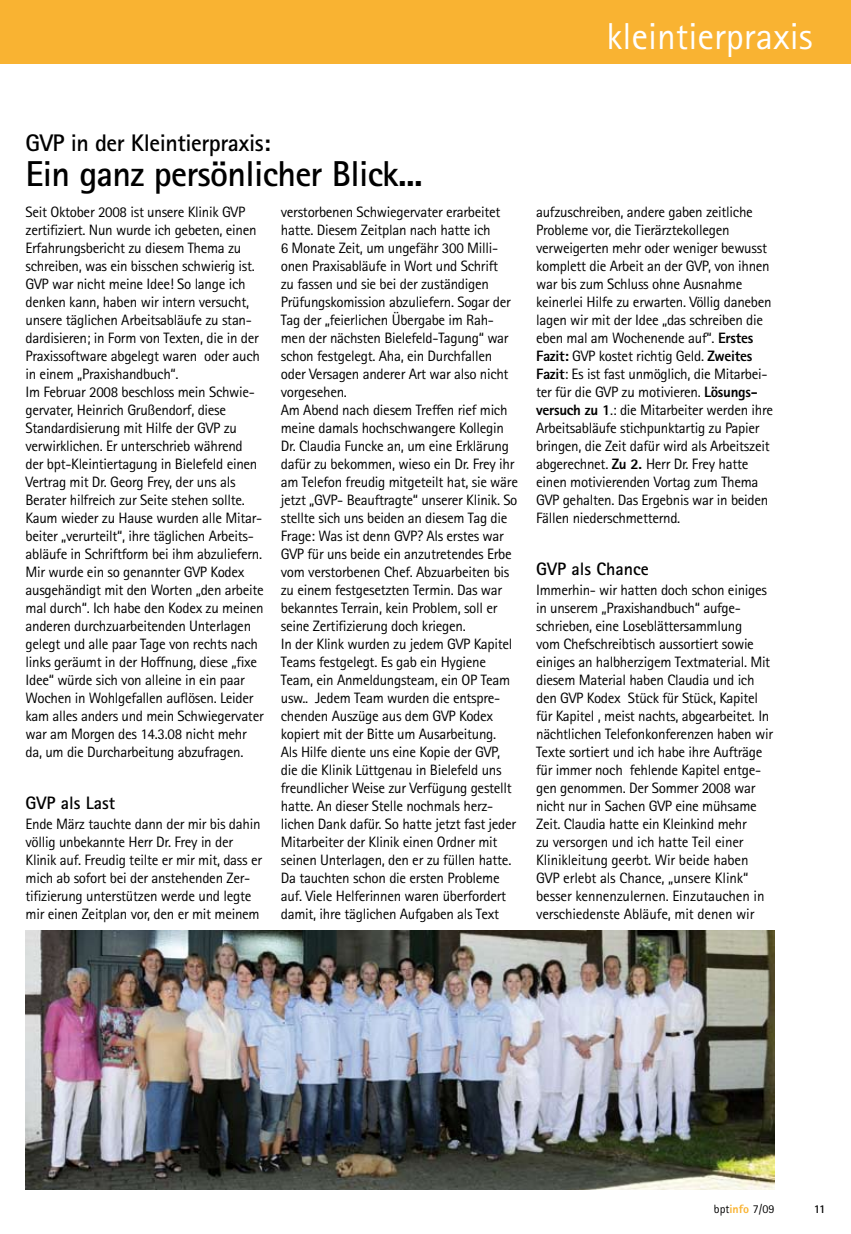
<style>
.page{position:relative;width:851px;height:1234px;background:#fff}
.page>*{position:absolute;margin:0;border:0;box-sizing:border-box;transform-origin:0 0}
.t1{font:37.5px "Rotis Sans Serif Pro";color:#fff}
.t2{font:700 36px "Rotis Sans Serif Pro";letter-spacing:-.02em;color:#000}
.t3{font:700 24px "Rotis Sans Serif Pro";letter-spacing:-.02em;color:#000}
.t4{font:700 18px "Rotis Sans Serif Pro";color:#000}
.t5{font:15px/18px "Rotis Sans Serif Pro";letter-spacing:-.02em;color:#000}
.t6{font:12px "Rotis Sans Serif Pro";color:#000}
.t7{font:700 12px "Rotis Sans Serif Pro";color:#000}
.s1{font-weight:800}
.s2{font-weight:800;color:#f9b332}
</style>
<div class="page">
<img style="left:26px;top:930px;width:748px;height:259px">
<div style="left:0;top:0;width:850px;height:64px;background:#f9b332"></div>
<h3 class="t3" style="left:26px;top:128px;width:246px">GVP in der Kleintierpraxis:</h3>
<h2 class="t2" style="left:26px;top:150px;width:399px">Ein ganz persönlicher Blick...</h2>
<h1 class="t1" style="left:606px;top:14px;width:208px">kleintierpraxis</h1>
<h1 class="t1" style="left:674px;top:14px;width:153px">bpt-intern</h1>
<p class="t5" style="left:26px;top:203px;width:240px">Seit Oktober 2008 ist unsere Klinik GVP zertifiziert. Nun wurde ich gebeten, einen Erfahrungsbericht zu diesem Thema zu schreiben, was ein bisschen schwierig ist.<br>GVP war nicht meine Idee! So lange ich denken kann, haben wir intern versucht, unsere täglichen Arbeitsabläufe zu stan&shy;dardisieren; in Form von Texten, die in der Praxissoftware abgelegt waren oder auch in einem „Praxishandbuch“.<br>Im Februar 2008 beschloss mein Schwie&shy;gervater, Heinrich Grußendorf, diese Standardisierung mit Hilfe der GVP zu verwirklichen. Er unterschrieb während der bpt-Kleintiertagung in Bielefeld einen Vertrag mit Dr. Georg Frey, der uns als Berater hilfreich zur Seite stehen sollte.<br>Kaum wieder zu Hause wurden alle Mitar&shy;beiter „verurteilt“, ihre täglichen Arbeits&shy;abläufe in Schriftform bei ihm abzuliefern.<br>Mir wurde ein so genannter GVP Kodex ausgehändigt mit den Worten „den arbeite mal durch“. Ich habe den Kodex zu meinen anderen durchzuarbeitenden Unterlagen gelegt und alle paar Tage von rechts nach links geräumt in der Hoffnung, diese „fixe Idee“ würde sich von alleine in ein paar Wochen in Wohlgefallen auflösen. Leider kam alles anders und mein Schwiegervater war am Morgen des 14.3.08 nicht mehr da, um die Durcharbeitung abzufragen.</p>
<p class="t4" style="left:26px;top:791px;width:91px">GVP als Last</p>
<p class="t5" style="left:26px;top:815px;width:238px">Ende März tauchte dann der mir bis dahin völlig unbekannte Herr Dr. Frey in der Klinik auf. Freudig teilte er mir mit, dass er mich ab sofort bei der anstehenden Zer&shy;tifizierung unterstützen werde und legte mir einen Zeitplan vor, den er mit meinem</p>
<p class="t5" style="left:281px;top:203px;width:239px">verstorbenen Schwiegervater erarbeitet hatte. Diesem Zeitplan nach hatte ich<br>6 Monate Zeit, um ungefähr 300 Milli&shy;onen Praxisabläufe in Wort und Schrift<br>zu fassen und sie bei der zuständigen Prüfungskomission abzuliefern. Sogar der Tag der „feierlichen Übergabe im Rah&shy;men der nächsten Bielefeld-Tagung“ war schon festgelegt. Aha, ein Durchfallen oder Versagen anderer Art war also nicht vorgesehen.<br>Am Abend nach diesem Treffen rief mich meine damals hochschwangere Kollegin Dr. Claudia Funcke an, um eine Erklärung dafür zu bekommen, wieso ein Dr. Frey ihr am Telefon freudig mitgeteilt hat, sie wäre jetzt „GVP- Beauftragte“ unserer Klinik. So stellte sich uns beiden an diesem Tag die Frage: Was ist denn GVP? Als erstes war GVP für uns beide ein anzutretendes Erbe vom verstorbenen Chef. Abzuarbeiten bis zu einem festgesetzten Termin. Das war bekanntes Terrain, kein Problem, soll er seine Zertifizierung doch kriegen.<br>In der Klink wurden zu jedem GVP Kapitel Teams festgelegt. Es gab ein Hygiene Team, ein Anmeldungsteam, ein OP Team usw.. Jedem Team wurden die entspre&shy;chenden Auszüge aus dem GVP Kodex kopiert mit der Bitte um Ausarbeitung.<br>Als Hilfe diente uns eine Kopie der GVP, die die Klinik Lüttgenau in Bielefeld uns freundlicher Weise zur Verfügung gestellt hatte. An dieser Stelle nochmals herz&shy;lichen Dank dafür. So hatte jetzt fast jeder Mitarbeiter der Klinik einen Ordner mit seinen Unterlagen, den er zu füllen hatte.<br>Da tauchten schon die ersten Probleme auf. Viele Helferinnen waren überfordert damit, ihre täglichen Aufgaben als Text</p>
<p class="t5" style="left:536px;top:203px;width:238px">aufzuschreiben, andere gaben zeitliche Probleme vor, die Tierärztekollegen verweigerten mehr oder weniger bewusst komplett die Arbeit an der GVP, von ihnen war bis zum Schluss ohne Ausnahme keinerlei Hilfe zu erwarten. Völlig daneben lagen wir mit der Idee „das schreiben die eben mal am Wochenende auf“. <span class="s1">Erstes Fazit:</span> GVP kostet richtig Geld. <span class="s1">Zweites Fazit</span>: Es ist fast unmöglich, die Mitarbei&shy;ter für die GVP zu motivieren. <span class="s1">Lösungs&shy;versuch zu 1</span>.: die Mitarbeiter werden ihre Arbeitsabläufe stichpunktartig zu Papier bringen, die Zeit dafür wird als Arbeitszeit abgerechnet. <span class="s1">Zu 2.</span> Herr Dr. Frey hatte einen motivierenden Vortag zum Thema GVP gehalten. Das Ergebnis war in beiden Fällen niederschmetternd.</p>
<p class="t4" style="left:536px;top:557px;width:114px">GVP als Chance</p>
<p class="t5" style="left:536px;top:581px;width:238px">Immerhin- wir hatten doch schon einiges in unserem „Praxishandbuch“ aufge&shy;schrieben, eine Loseblättersammlung<br>vom Chefschreibtisch aussortiert sowie einiges an halbherzigem Textmaterial. Mit diesem Material haben Claudia und ich den GVP Kodex Stück für Stück, Kapitel für Kapitel , meist nachts, abgearbeitet. In nächtlichen Telefonkonferenzen haben wir Texte sortiert und ich habe ihre Aufträge für immer noch fehlende Kapitel entge&shy;gen genommen. Der Sommer 2008 war nicht nur in Sachen GVP eine mühsame Zeit. Claudia hatte ein Kleinkind mehr<br>zu versorgen und ich hatte Teil einer Klinikleitung geerbt. Wir beide haben GVP erlebt als Chance, „unsere Klink“ besser kennenzulernen. Einzutauchen in verschiedenste Abläufe, mit denen wir</p>
<p class="t6" style="left:713px;top:1201px;width:62px">bpt<span class="s2">info</span> 7/09</p>
<p class="t7" style="left:813px;top:1200px;width:13px">11</p>
</div>
